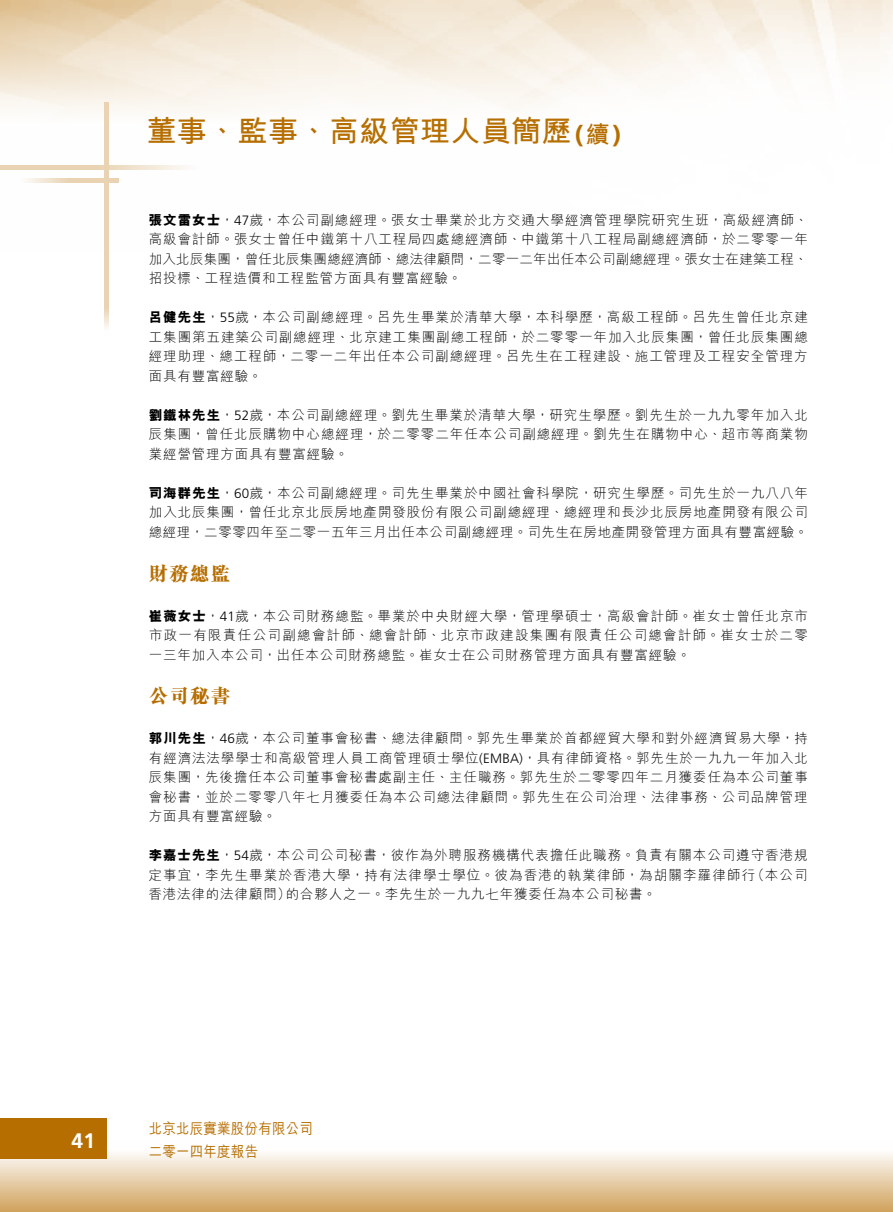
<style>
.page{position:relative;width:893px;height:1212px;background:#fff}
.page>*{position:absolute;margin:0;border:0;box-sizing:border-box;transform-origin:0 0}
.t1{font:700 30px "M Hei HK";letter-spacing:.015em;color:#b66e00}
.t2{font:700 24px "Frutiger LT Std";color:#b66e00}
.t3{font:700 21px "Frutiger LT Std";color:#fff}
.t4{font:800 19.5px "M Sung HK";letter-spacing:.06em;color:#b66e00}
.t5{font:500 15px "M Hei HK";letter-spacing:.015em;color:#b66e00;scale:.9 1}
.t6{font:300 13.5px/19.5px "M Hei HK";letter-spacing:.07em;color:#000;text-align:justify}
.s1{font-family:"M Hei HK"}
.s2{font-weight:800}
.s3{font-family:"Frutiger LT Std"}
</style>
<div class="page">
<div style="left:0;top:1138px;width:893px;height:74px;background:linear-gradient(to bottom,#fff,#d1a561)"></div>
<div style="left:0;top:1118px;width:106px;height:41px;background:#b66e00"></div>
<svg style="left:0;top:166px;width:196px;height:4px"></svg>
<svg style="left:22px;top:179px;width:97px;height:4px"></svg>
<hr style="left:104px;top:102px;width:4px;height:235px;background:#e9d3b3">
<h1 class="t1" style="left:146px;top:109px;width:427px">董事、監事、高級管理人員簡歷</h1>
<h2 class="t2" style="left:575px;top:120px;width:47px"><span class="s1">續</span>( (</h2>
<p class="t6" style="left:149px;top:210px;width:661px"><span class="s2">張文雷女士</span>，<span class="s3">47</span>歲，本公司副總經理。張女士畢業於北方交通大學經濟管理學院研究生班，高級經濟師、高級會計師。張女士曾任中鐵第十八工程局四處總經濟師、中鐵第十八工程局副總經濟師，於二零零一年加入北辰集團，曾任北辰集團總經濟師、總法律顧問，二零一二年出任本公司副總經理。張女士在建築工程、招投標、工程造價和工程監管方面具有豐富經驗。</p>
<p class="t6" style="left:149px;top:307px;width:661px"><span class="s2">呂健先生</span>，<span class="s3">55</span>歲，本公司副總經理。呂先生畢業於清華大學，本科學歷，高級工程師。呂先生曾任北京建工集團第五建築公司副總經理、北京建工集團副總工程師，於二零零一年加入北辰集團，曾任北辰集團總經理助理、總工程師，二零一二年出任本公司副總經理。呂先生在工程建設、施工管理及工程安全管理方面具有豐富經驗。</p>
<p class="t6" style="left:149px;top:405px;width:661px"><span class="s2">劉鐵林先生</span>，<span class="s3">52</span>歲，本公司副總經理。劉先生畢業於清華大學，研究生學歷。劉先生於一九九零年加入北辰集團，曾任北辰購物中心總經理，於二零零二年任本公司副總經理。劉先生在購物中心、超市等商業物業經營管理方面具有豐富經驗。</p>
<p class="t6" style="left:149px;top:483px;width:661px"><span class="s2">司海群先生</span>，<span class="s3">60</span>歲，本公司副總經理。司先生畢業於中國社會科學院，研究生學歷。司先生於一九八八年加入北辰集團，曾任北京北辰房地產開發股份有限公司副總經理、總經理和長沙北辰房地產開發有限公司總經理，二零零四年至二零一五年三月出任本公司副總經理。司先生在房地產開發管理方面具有豐富經驗。</p>
<h3 class="t4" style="left:149px;top:564px;width:83px">財務總監</h3>
<p class="t6" style="left:149px;top:606px;width:661px"><span class="s2">崔薇女士</span>，<span class="s3">41</span>歲，本公司財務總監。畢業於中央財經大學，管理學碩士，高級會計師。崔女士曾任北京市市政一有限責任公司副總會計師、總會計師、北京市政建設集團有限責任公司總會計師。崔女士於二零一三年加入本公司，出任本公司財務總監。崔女士在公司財務管理方面具有豐富經驗。</p>
<h3 class="t4" style="left:149px;top:686px;width:83px">公司秘書</h3>
<p class="t6" style="left:149px;top:728px;width:661px"><span class="s2">郭川先生</span>，<span class="s3">46</span>歲，本公司董事會秘書、總法律顧問。郭先生畢業於首都經貿大學和對外經濟貿易大學，持有經濟法法學學士和高級管理人員工商管理碩士學位<span class="s3">(EMBA</span> ，<span class="s3">)</span> 具有律師資格。郭先生於一九九一年加入北辰集團，先後擔任本公司董事會秘書處副主任、主任職務。郭先生於二零零四年二月獲委任為本公司董事會秘書，並於二零零八年七月獲委任為本公司總法律顧問。郭先生在公司治理、法律事務、公司品牌管理方面具有豐富經驗。</p>
<p class="t6" style="left:149px;top:845px;width:660px;text-align:right"><span class="s2">李嘉士先生</span>，<span class="s3">54</span>歲，本公司公司秘書，彼作為外聘服務機構代表擔任此職務。負責有關本公司遵守香港規（本公司</p>
<p class="t6" style="left:286px;top:864px;width:471px;text-indent:-137px">定事宜，李先生畢業於香港大學，持有法律學士學位。彼為香港的執業律師，為胡關李羅律師行的合夥人之一。李先生於一九九七年獲委任為本公司秘書。</p>
<p class="t6" style="left:148px;top:884px;width:144px">香港法律的法律顧問）</p>
<h3 class="t3" style="left:71px;top:1128px;width:25px">41</h3>
<p class="t5" style="left:149px;top:1118px;width:184px">北京北辰實業股份有限公司</p>
<p class="t5" style="left:149px;top:1140px;width:123px">二零一四年度報告</p>
</div>
